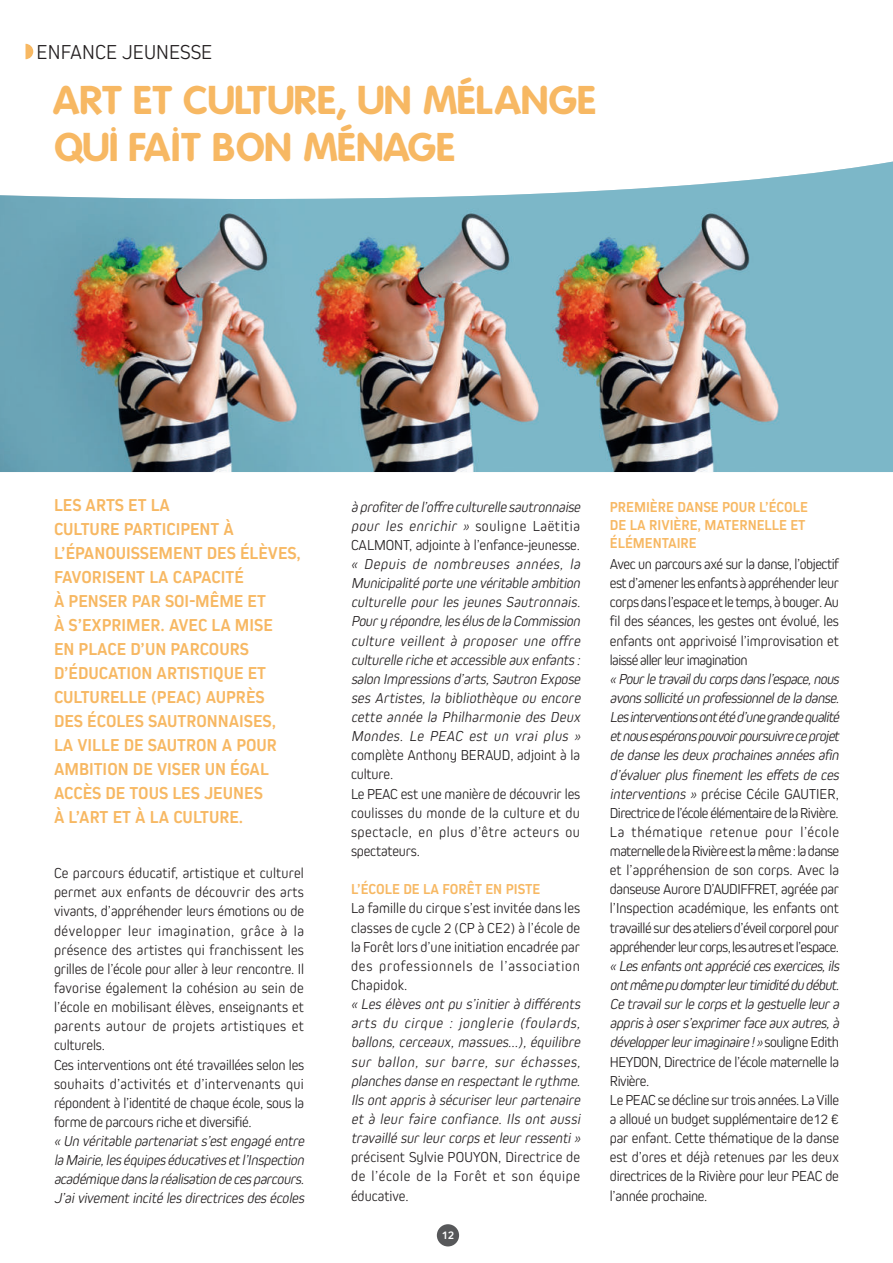
<style>
.page{position:relative;width:893px;height:1263px;background:#fff}
.page>*{position:absolute;margin:0;border:0;box-sizing:border-box;transform-origin:0 0}
.t1{font:700 39px/46.5px "Folks";color:#f7b863}
.t2{font:300 21px "Kiro";letter-spacing:.005em;color:#231f20}
.t3{font:700 18px/24px "Kiro";color:#f7b863}
.t4{font:300 15px/19.2px "Kiro";letter-spacing:-.005em;color:#231f20}
.t5{font:italic 300 15px/19.2px "Kiro";color:#231f20;text-align:justify}
.t6{font:300 15px/19.2px "Kiro";letter-spacing:-.03em;color:#231f20}
.t7{font:700 15px/18px "Kiro";color:#f7b863}
.t8{font:700 12px "Kiro";color:#fff}
.s1{font-style:normal}
.s2{font-style:italic}
</style>
<div class="page">
<div style="left:437px;top:1224px;width:22px;height:22px;background:#57585a;border-radius:50%"></div>
<svg style="left:26px;top:44px;width:7px;height:15px"></svg>
<img style="left:0;top:162px;width:893px;height:310px">
<h2 class="t2" style="left:37px;top:39px;width:177px">ENFANCE JEUNESSE</h2>
<h1 class="t1" style="left:54px;top:77px;width:544px">ART ET CULTURE, UN MÉLANGE<br>QUI FAIT BON MÉNAGE</h1>
<p class="t3" style="left:54px;top:493px;width:248px">LES ARTS ET LA<br>CULTURE PARTICIPENT À<br>L’ÉPANOUISSEMENT DES ÉLÈVES,<br>FAVORISENT LA CAPACITÉ<br>À PENSER PAR SOI-MÊME ET<br>À S’EXPRIMER. AVEC LA MISE<br>EN PLACE D’UN PARCOURS<br>D’ÉDUCATION ARTISTIQUE ET<br>CULTURELLE (PEAC) AUPRÈS<br>DES ÉCOLES SAUTRONNAISES,<br>LA VILLE DE SAUTRON A POUR<br>AMBITION DE VISER UN ÉGAL<br>ACCÈS DE TOUS LES JEUNES<br>À L’ART ET À LA CULTURE.</p>
<p class="t4" style="left:54px;top:863px;width:252px">Ce parcours éducatif, artistique et culturel permet aux enfants de découvrir des arts vivants, d’appréhender leurs émotions ou de développer leur imagination, grâce à la présence des artistes qui franchissent les grilles de l’école pour aller à leur rencontre. Il favorise également la cohésion au sein de l’école en mobilisant élèves, enseignants et parents autour de projets artistiques et culturels.<br>Ces interventions ont été travaillées selon les souhaits d’activités et d’intervenants qui répondent à l’identité de chaque école, sous la forme de parcours riche et diversifié.</p>
<p class="t5" style="left:54px;top:1131px;width:254px">« Un véritable partenariats’estengagé entre la Mairie,les équipes éducatives etl’Inspection académique dansla réalisation de cesparcours.<br>J’aivivementincité les directrices des écoles</p>
<p class="t5" style="left:351px;top:497px;width:233px;text-align:left">à profiterde l’offre culturelle sautronnaise pour les enrichir » <span class="s1">souligne Laëtitia<br>CALMONT, adjointe à l’enfance-jeunesse.</span></p>
<p class="t5" style="left:351px;top:554px;width:234px">« Depuis de nombreuses années, la Municipalité porte une véritable ambition culturelle pour les jeunes Sautronnais.<br>Poury répondre,les élus de la Commission culture veillent à proposer une offre culturelle riche etaccessible aux enfants : salon Impressions d’arts,Sautron Expose ses Artistes, la bibliothèque ou encore cette année la Philharmonie des Deux Mondes. Le PEAC est un vrai plus »</p>
<p class="t4" style="left:351px;top:745px;width:231px">complète Anthony BERAUD, adjoint à la culture.<br>Le PEAC est une manière de découvrir les coulisses du monde de la culture et du spectacle, en plus d’être acteurs ou spectateurs.</p>
<p class="t7" style="left:351px;top:880px;width:191px">L’ÉCOLE DE LA FORÊT EN PISTE</p>
<p class="t4" style="left:351px;top:898px;width:231px;text-align:justify">La famille du cirque s’est invitée dans les classes de cycle 2 (CP à CE2) à l’école de la Forêt lors d’une initiation encadrée par des professionnels de l’association Chapidok.</p>
<p class="t5" style="left:351px;top:994px;width:234px">« Les élèves ont pu s’initier à différents arts du cirque : jonglerie (foulards, ballons, cerceaux, massues...), équilibre sur ballon, sur barre, sur échasses, planches danse en respectantle rythme.<br>Ils ont appris à sécuriser leur partenaire et à leur faire confiance. Ils ont aussi travaillé sur leur corps et leur ressenti »</p>
<p class="t4" style="left:351px;top:1147px;width:231px;text-align:justify">précisent Sylvie POUYON, Directrice de de l’école de la Forêt et son équipe éducative.</p>
<p class="t8" style="left:442px;top:1229px;width:14px">12</p>
<p class="t7" style="left:610px;top:497px;width:200px">PREMIÈRE DANSE POUR L’ÉCOLE<br>DE LA RIVIÈRE, MATERNELLE ET<br>ÉLÉMENTAIRE</p>
<p class="t4" style="left:610px;top:554px;width:231px;text-align:justify">Avec un parcours axé sur la danse, l’objectif est d’amener les enfants à appréhender leur corps dans l’espace et le temps, à bouger. Au fil des séances, les gestes ont évolué, les enfants ont apprivoisé l’improvisation et laissé aller leur imagination</p>
<p class="t6" style="left:610px;top:669px;width:234px"><span class="s2">«Pourletravaildu corpsdansl’espace,nous avonssollicité un professionnelde la danse.<br>Lesinterventionsontétéd’unegrandequalité etnousespéronspouvoirpoursuivreceprojet de danse les deux prochaines années afin d’évaluer plus finement les effets de ces interventions »</span> précise Cécile GAUTIER, Directrice de l’école élémentaire de la Rivière.<br>La thématique retenue pour l’école maternelle de la Rivière est la même : la danse et l’appréhension de son corps. Avec la danseuse Aurore D’AUDIFFRET, agréée par l’Inspection académique, les enfants ont travaillé sur des ateliers d’éveil corporel pour appréhender leur corps, les autres et l’espace.</p>
<p class="t4" style="left:610px;top:956px;width:234px"><span class="s2">«Lesenfantsontapprécié cesexercices,ils ontmêmepu dompterleurtimiditédu début.<br>Ce travailsurle corpsetla gestuelle leura apprisà osers’exprimerface aux autres,à développerleurimaginaire !»</span>s o u l i g n e E d i t h HEYDON, Directrice de l’école maternelle la Rivière.<br>Le PEAC se décline sur trois années. La Ville a alloué un budget supplémentaire de12 € par enfant. Cette thématique de la danse est d’ores et déjà retenues par les deux directrices de la Rivière pour leur PEAC de l’année prochaine.</p>
</div>
